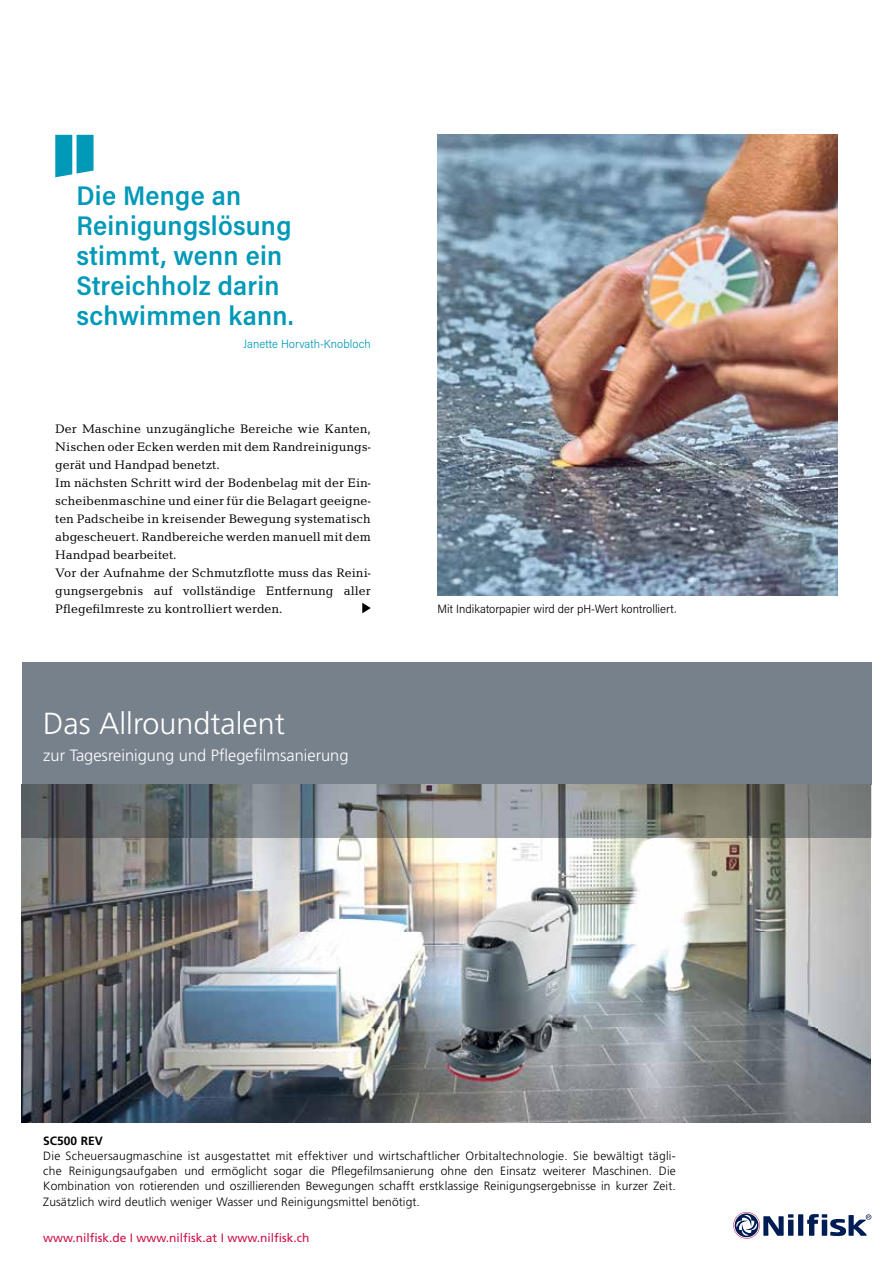
<style>
.page{position:relative;width:893px;height:1263px;background:#fff}
.page>*{position:absolute;margin:0;border:0;box-sizing:border-box;transform-origin:0 0}
.t1{font:300 30.45px "Frutiger LT Std";color:#fff}
.t2{font:600 27px/30px "Acumin Pro Semi Cond";letter-spacing:.01em;color:#0099b8}
.t3{font:300 16.35px "Frutiger LT Std";color:#fff}
.t4{font:12.75px/18px "Candida";color:#000}
.t5{font:300 12px/15px "Frutiger LT Std";letter-spacing:.01em;color:#000;text-align:justify}
.t6{font:300 12px "Acumin Pro Semi Cond";letter-spacing:.005em;color:#000}
.t7{font:12px "Frutiger LT Std";color:#ce0f46}
.t8{font:300 12px "Acumin Pro Semi Cond";color:#0099b8}
.t9{font:700 12px "Frutiger LT Std";color:#000}
</style>
<div class="page">
<img style="left:22px;top:785px;width:849px;height:338px">
<div style="left:22px;top:662px;width:849px;height:123px;background:#77818b"></div>
<div style="left:798px;top:1214px;width:5px;height:22px;background:#001c54"></div>
<svg style="left:733px;top:1212px;width:60px;height:26px"></svg>
<svg style="left:807px;top:1214px;width:64px;height:22px"></svg>
<hr style="left:871px;top:785px;width:1px;height:52px;background:#a4abb3">
<hr style="left:22px;top:785px;width:1px;height:52px;background:#a4abb3">
<svg style="left:362px;top:603px;width:9px;height:10px"></svg>
<img style="left:437px;top:135px;width:401px;height:460px">
<svg style="left:55px;top:135px;width:39px;height:42px;background:#30acc5"></svg>
<h2 class="t2" style="left:77px;top:179px;width:218px">Die Menge an<br>Reinigungslösung stimmt, wenn ein<br>Streichholz darin schwimmen kann.</h2>
<p class="t8" style="left:243px;top:336px;width:129px">Janette Horvath-Knobloch</p>
<p class="t4" style="left:55px;top:420px;width:317px">Der Maschine unzugängliche Bereiche wie Kanten, Nischen oder Ecken werden mit dem Randreinigungs&shy;gerät und Handpad benetzt.<br>Im nächsten Schritt wird der Bodenbelag mit der Ein&shy;scheibenmaschine und einer für die Belagart geeigne&shy;ten Padscheibe in kreisender Bewegung systematisch abgescheuert. Randbereiche werden manuell mit dem Handpad bearbeitet.<br>Vor der Aufnahme der Schmutzflotte muss das Reini&shy;gungsergebnis auf vollständige Entfernung aller Pflegefilmreste zu kontrolliert werden.</p>
<h1 class="t1" style="left:43px;top:706px;width:243px">Das Allroundtalent</h1>
<p class="t3" style="left:43px;top:746px;width:307px">zur Tagesreinigung und Pflegefilmsanierung</p>
<p class="t6" style="left:437px;top:600px;width:240px">Mit I ndikatorpapier wird der pH-Wert kontrolliert.</p>
<p class="t9" style="left:43px;top:1133px;width:61px">SC500 REV</p>
<p class="t5" style="left:43px;top:1148px;width:634px">Die Scheuersaugmaschine ist ausgestattet mit effektiver und wirtschaftlicher Orbitaltechnologie. Sie bewältigt tägli&shy;che Reinigungsaufgaben und ermöglicht sogar die Pflegefilmsanierung ohne den Einsatz weiterer Maschinen. Die Kombination von rotierenden und oszillierenden Bewegungen schafft erstklassige Reinigungsergebnisse in kurzer Zeit.</p>
<p class="t5" style="left:43px;top:1194px;width:378px">Zusätzlich wird deutlich weniger Wasser und Reinigungsmittel benötigt.</p>
<p class="t7" style="left:43px;top:1231px;width:268px">www.nilfisk.de I www.nilfisk.at I www.nilfisk.ch</p>
</div>
